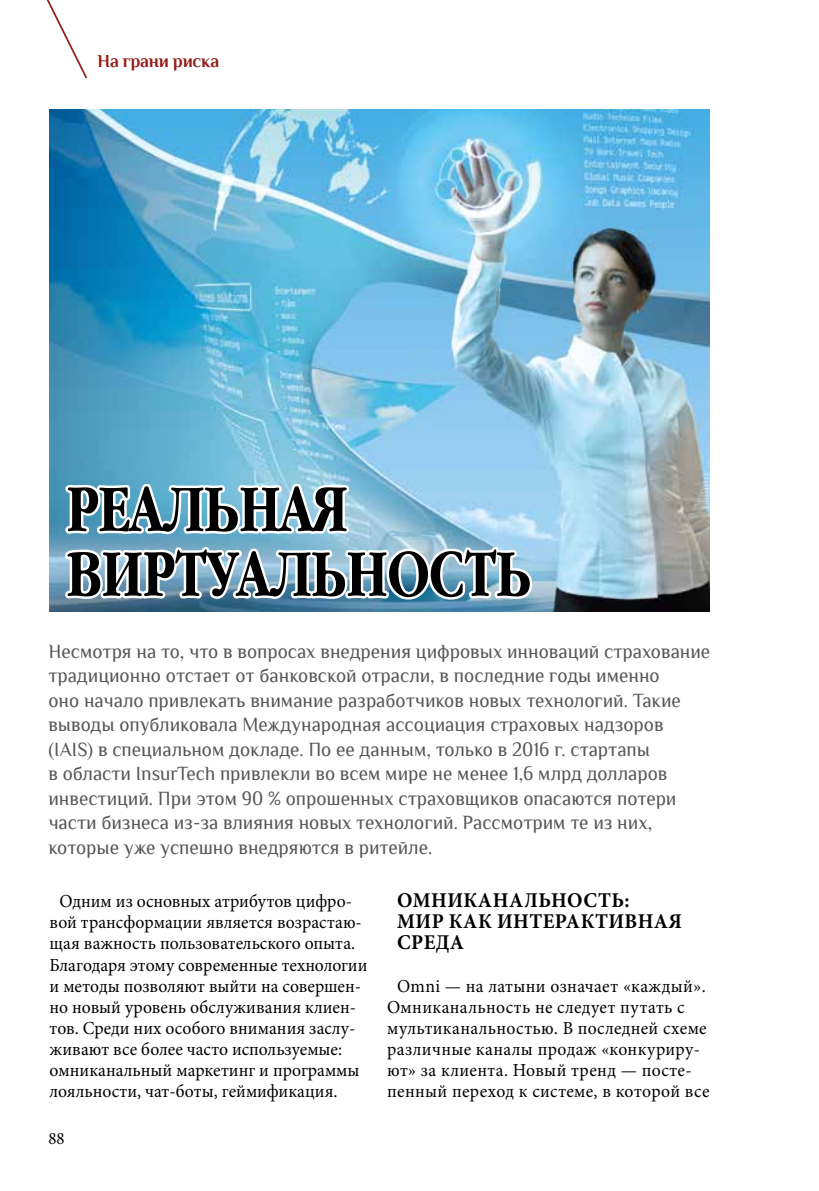
<style>
.page{position:relative;width:819px;height:1191px;background:#fff}
.page>*{position:absolute;margin:0;border:0;box-sizing:border-box;transform-origin:0 0}
.t1{font:700 68.95px/64.8px "Garamond Narrow";letter-spacing:-.01em;color:#000;scale:.96 1}
.t2{font:700 21px/21px "Minion Pro";letter-spacing:.02em;color:#000;scale:.96 1}
.t3{font:20.12px/24.5px "Philosopher";color:#575756;scale:.95 1}
.t4{font:18.38px/21px "Minion Pro";letter-spacing:.005em;color:#000;scale:.96 1}
.t5{font:700 18.38px "Philosopher";letter-spacing:-.01em;color:#941e1a;scale:.96 1}
.t6{font:17.5px "Minion Pro";color:#000;scale:.96 1}
</style>
<div class="page">
<svg style="left:46px;top:0;width:41px;height:79px"></svg>
<img style="left:50px;top:109px;width:659px;height:502px">
<svg style="left:50px;top:480px;width:485px;height:132px"></svg>
<p class="t5" style="left:97px;top:51px;width:128px">На грани риска</p>
<h1 class="t1" style="left:66px;top:477px;width:486px">РЕАЛЬНАЯ<br>ВИРТУАЛЬНОСТЬ</h1>
<p class="t3" style="left:48px;top:639px;width:698px">Несмотря на то, что в вопросах внедрения цифровых инноваций страхование традиционно отстает от банковской отрасли, в последние годы именно<br>оно начало привлекать внимание разработчиков новых технологий. Такие выводы опубликовала Международная ассоциация страховых надзоров (IAIS) в специальном докладе. По ее данным, только в 2016 г. стартапы<br>в области InsurTech привлекли во всем мире не менее 1,6 млрд долларов инвестиций. При этом 90 % опрошенных страховщиков опасаются потери части бизнеса из-за влияния новых технологий. Рассмотрим те из них, которые уже успешно внедряются в ритейле.</p>
<p class="t4" style="left:50px;top:891px;width:332px;text-indent:10px">Одним из основных атрибутов цифро&shy;вой трансформации является возрастаю&shy;щая важность пользовательского опыта.<br>Благодаря этому современные технологии и методы позволяют выйти на совершен&shy;но новый уровень обслуживания клиен&shy;тов. Среди них особого внимания заслу&shy;живают все более часто используемые: омниканальный маркетинг и программы лояльности, чат-боты, геймификация.</p>
<p class="t2" style="left:397px;top:890px;width:298px">ОМНИКАНАЛЬНОСТЬ:<br>МИР КАК ИНТЕРАКТИВНАЯ<br>СРЕДА</p>
<p class="t4" style="left:387px;top:975px;width:337px;text-indent:10px">Omni — на латыни означает «каждый».<br>Омниканальность не следует путать с мультиканальностью. В последней схеме различные каналы продаж «конкуриру&shy;ют» за клиента. Новый тренд — посте&shy;пенный переход к системе, в которой все</p>
<p class="t6" style="left:48px;top:1126px;width:18px">88</p>
</div>
